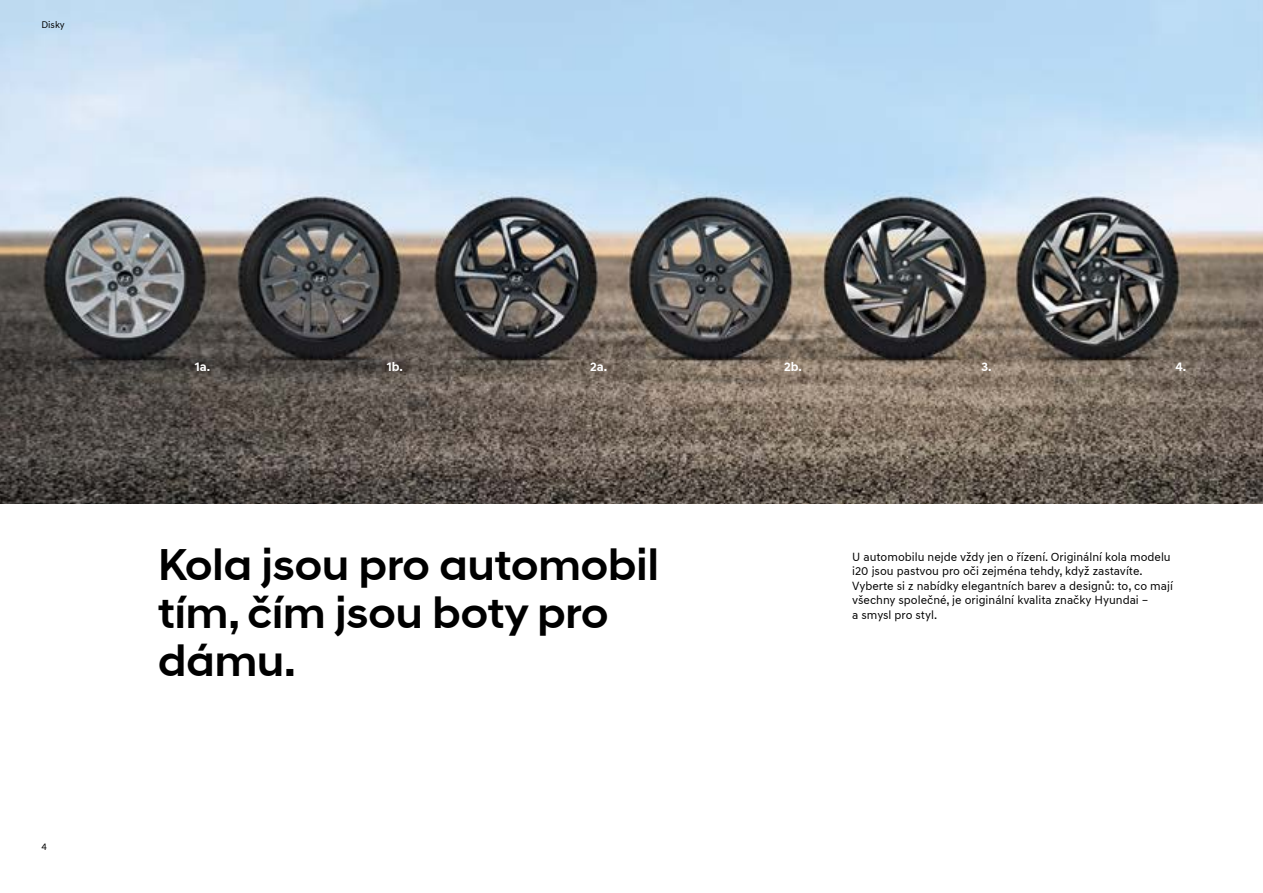
<style>
.page{position:relative;width:1263px;height:893px;background:#fff}
.page>*{position:absolute;margin:0;border:0;box-sizing:border-box;transform-origin:0 0}
.t1{font:500 45px/48px "Hyundai Sans Head";color:#000}
.t2{font:700 12.9px "Hyundai Sans Text";color:#fff}
.t3{font:12px/14.4px "Hyundai Sans Text";color:#000}
.t4{font:9.75px "Hyundai Sans Text";color:#000}
</style>
<div class="page">
<img style="left:0;top:0;width:1263px;height:503px">
<p class="t4" style="left:41px;top:19px;width:25px">Disky</p>
<p class="t4" style="left:41px;top:841px;width:7px">4</p>
<p class="t2" style="left:195px;top:358px;width:17px">1a.</p>
<p class="t2" style="left:387px;top:358px;width:18px">1b.</p>
<p class="t2" style="left:590px;top:358px;width:19px">2a.</p>
<p class="t2" style="left:784px;top:358px;width:19px">2b.</p>
<p class="t2" style="left:981px;top:358px;width:12px">3.</p>
<p class="t2" style="left:1175px;top:358px;width:12px">4.</p>
<h1 class="t1" style="left:158px;top:541px;width:502px">Kola jsou pro automobil tím, čím jsou boty pro dámu.</h1>
<p class="t3" style="left:852px;top:550px;width:322px">U automobilu nejde vždy jen o řízení. Originální kola modelu i20 jsou pastvou pro oči zejména tehdy, když zastavíte.<br>Vyberte si z nabídky elegantních barev a designů: to, co mají všechny společné, je originální kvalita značky Hyundai –<br>a smysl pro styl.</p>
</div>
